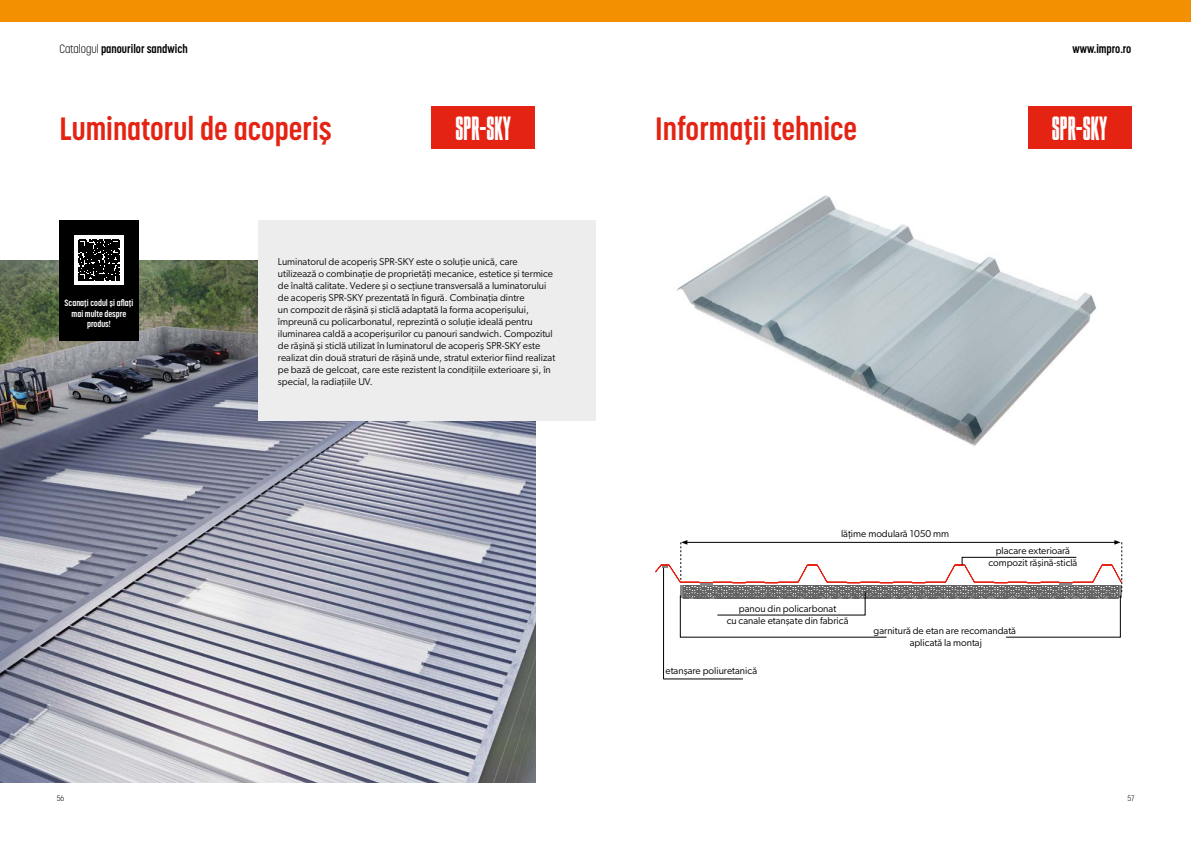
<style>
.page{position:relative;width:1191px;height:842px;background:#fff}
.page>*{position:absolute;margin:0;border:0;box-sizing:border-box;transform-origin:0 0}
.t1{font:700 32px "Korolev Condensed";color:#e42313}
.t2{font:32px "TIMMONSNY";color:#fff}
.t3{font:700 12px "Korolev Condensed";color:#000}
.t4{font:10px/12px "Gibson";color:#0a0a0a}
.t5{font:10px/12px "Gibson";color:#000;text-align:center}
.t6{font:700 9px/10.8px "Korolev Condensed";color:#fff;text-align:center}
.t7{font:300 8px "Korolev Condensed";color:#000}
.s1{font-weight:300}
</style>
<div class="page">
<div style="left:0;top:0;width:1191px;height:22px;background:#f39001"></div>
<img style="left:0;top:260px;width:536px;height:522px">
<div style="left:258px;top:220px;width:337px;height:201px;background:#ededed"></div>
<div style="left:60px;top:220px;width:79px;height:121px;background:#000"></div>
<div style="left:431px;top:106px;width:104px;height:43px;background:#e42313"></div>
<div style="left:1027px;top:106px;width:104px;height:43px;background:#e42313"></div>
<img style="left:677px;top:195px;width:419px;height:251px">
<div style="left:74px;top:235px;width:50px;height:50px;background:#fff"></div>
<svg style="left:78px;top:240px;width:41px;height:41px;background:#202020"></svg>
<hr style="left:663px;top:568px;width:1px;height:111px;background:#000">
<svg style="left:655px;top:540px;width:467px;height:98px"></svg>
<hr style="left:663px;top:679px;width:80px;height:1px;background:#000">
<p class="t3" style="left:60px;top:42px;width:130px"><span class="s1">Catalogul</span> panourilor sandwich</p>
<p class="t3" style="left:1072px;top:42px;width:60px">www.impro.ro</p>
<h1 class="t1" style="left:60px;top:110px;width:274px">Luminatorul de acoperiş</h1>
<h1 class="t2" style="left:455px;top:110px;width:57px">SPR-SKY</h1>
<h1 class="t1" style="left:655px;top:110px;width:203px">Informaţii tehnice</h1>
<h1 class="t2" style="left:1051px;top:110px;width:57px">SPR-SKY</h1>
<p class="t6" style="left:65px;top:297px;width:70px">Scanaţi codul şi aflaţi mai multe despre produs!</p>
<p class="t4" style="left:278px;top:255px;width:279px">Luminatorul de acoperiş SPR-SKY este o soluţie unică, care utilizează o combinaţie de proprietăţi mecanice, estetice şi termice de înaltă calitate. Vedere şi o secţiune transversală a luminatorului de acoperiş SPR-SKY prezentată în figură. Combinaţia dintre<br>un compozit de răşină şi sticlă adaptată la forma acoperişului, împreună cu policarbonatul, reprezintă o soluţie ideală pentru iluminarea caldă a acoperişurilor cu panouri sandwich. Compozitul de răşină şi sticlă utilizat în luminatorul de acoperiş SPR-SKY este realizat din două straturi de răşină unde, stratul exterior fiind realizat pe bază de gelcoat, care este rezistent la condiţiile exterioare şi, în special, la radiaţiile UV.</p>
<p class="t5" style="left:841px;top:527px;width:110px">lăţime modulară 1050 mm</p>
<p class="t5" style="left:988px;top:544px;width:90px">placare exterioară compozit răşină-sticlă</p>
<p class="t5" style="left:726px;top:602px;width:123px">panou din policarbonat<br>cu canale etanşate din fabrică</p>
<p class="t5" style="left:665px;top:665px;width:93px">etanşare poliuretanică</p>
<p class="t5" style="left:873px;top:624px;width:144px">garnitură de etan are recomandată aplicată la montaj</p>
<p class="t7" style="left:57px;top:794px;width:9px">56</p>
<p class="t7" style="left:1127px;top:794px;width:8px">57</p>
</div>
